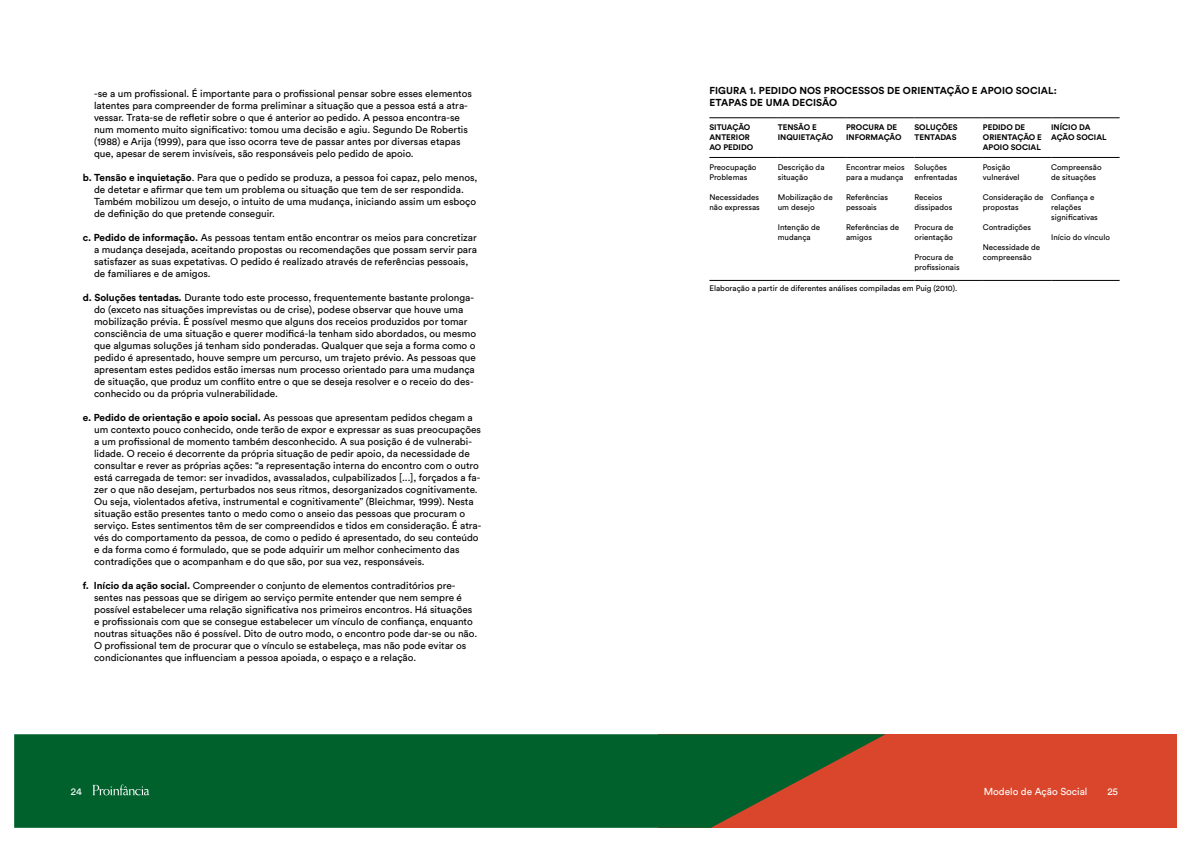
<style>
.page{position:relative;width:1191px;height:842px;background:#fff}
.page>*{position:absolute;margin:0;border:0;box-sizing:border-box;transform-origin:0 0}
.t1{font:10px/12px "Circular Std";color:#000}
.t2{font:700 10px/12px "Circular Std";letter-spacing:.01em;color:#000}
.t3{font:10px "Circular Std";color:#fff}
.t4{font:8px/10px "Circular Std";color:#000}
.t5{font:700 8px/10px "Circular Std";color:#000}
.s1{font-weight:700}
.s2{font-weight:700;font-style:italic}
</style>
<div class="page">
<div style="left:658px;top:734px;width:518px;height:94px;background:#da462b"></div>
<svg style="left:14px;top:734px;width:871px;height:94px;background:#175e2d"></svg>
<svg style="left:93px;top:784px;width:56px;height:11px"></svg>
<hr style="left:709px;top:157px;width:68px;height:1px;background:#000">
<hr style="left:777px;top:157px;width:69px;height:1px;background:#000">
<hr style="left:846px;top:157px;width:68px;height:1px;background:#000">
<hr style="left:914px;top:157px;width:69px;height:1px;background:#000">
<hr style="left:983px;top:157px;width:68px;height:1px;background:#000">
<hr style="left:1051px;top:157px;width:68px;height:1px;background:#000">
<hr style="left:709px;top:118px;width:68px;height:1px;background:#000">
<hr style="left:777px;top:118px;width:69px;height:1px;background:#000">
<hr style="left:846px;top:118px;width:68px;height:1px;background:#000">
<hr style="left:914px;top:118px;width:69px;height:1px;background:#000">
<hr style="left:983px;top:118px;width:68px;height:1px;background:#000">
<hr style="left:1051px;top:118px;width:68px;height:1px;background:#000">
<hr style="left:709px;top:280px;width:68px;height:1px;background:#000">
<hr style="left:777px;top:280px;width:69px;height:1px;background:#000">
<hr style="left:846px;top:280px;width:68px;height:1px;background:#000">
<hr style="left:914px;top:280px;width:69px;height:1px;background:#000">
<hr style="left:983px;top:280px;width:68px;height:1px;background:#000">
<hr style="left:1051px;top:280px;width:68px;height:1px;background:#000">
<p class="t1" style="left:94px;top:87px;width:379px">-se a um profissional. É importante para o profissional pensar sobre esses elementos latentes para compreender de forma preliminar a situação que a pessoa está a atra&shy;vessar. Trata-se de refletir sobre o que é anterior ao pedido. A pessoa encontra-se num momento muito significativo: tomou uma decisão e agiu. Segundo De Robertis (1988) e Arija (1999), para que isso ocorra teve de passar antes por diversas etapas que, apesar de serem invisíveis, são responsáveis pelo pedido de apoio.</p>
<p class="t1" style="left:94px;top:171px;width:385px;text-indent:-11px"><span class="s1">b. Tensão e inquietação</span>. Para que o pedido se produza, a pessoa foi capaz, pelo menos, de detetar e afirmar que tem um problema ou situação que tem de ser respondida.<br>Também mobilizou um desejo, o intuito de uma mudança, iniciando assim um esboço de definição do que pretende conseguir.</p>
<p class="t1" style="left:94px;top:231px;width:384px;text-indent:-11px"><span class="s1">c. Pedido de informação.</span> As pessoas tentam então encontrar os meios para concretizar a mudança desejada, aceitando propostas ou recomendações que possam servir para satisfazer as suas expetativas. O pedido é realizado através de referências pessoais, de familiares e de amigos.</p>
<p class="t1" style="left:94px;top:291px;width:383px;text-indent:-11px"><span class="s1">d. Soluções tentadas</span><span class="s2">.</span> Durante todo este processo, frequentemente bastante prolonga&shy;do (exceto nas situações imprevistas ou de crise), podese observar que houve uma mobilização prévia. É possível mesmo que alguns dos receios produzidos por tomar consciência de uma situação e querer modificá-la tenham sido abordados, ou mesmo que algumas soluções já tenham sido ponderadas. Qualquer que seja a forma como o pedido é apresentado, houve sempre um percurso, um trajeto prévio. As pessoas que apresentam estes pedidos estão imersas num processo orientado para uma mudança de situação, que produz um conflito entre o que se deseja resolver e o receio do des&shy;conhecido ou da própria vulnerabilidade.</p>
<p class="t1" style="left:94px;top:411px;width:389px;text-indent:-11px"><span class="s1">e. Pedido de orientação e apoio social.</span> As pessoas que apresentam pedidos chegam a um contexto pouco conhecido, onde terão de expor e expressar as suas preocupações a um profissional de momento também desconhecido. A sua posição é de vulnerabi&shy;lidade. O receio é decorrente da própria situação de pedir apoio, da necessidade de consultar e rever as próprias ações: “a representação interna do encontro com o outro está carregada de temor: ser invadidos, avassalados, culpabilizados [...], forçados a fa&shy;zer o que não desejam, perturbados nos seus ritmos, desorganizados cognitivamente.<br>Ou seja, violentados afetiva, instrumental e cognitivamente” (Bleichmar, 1999). Nesta situação estão presentes tanto o medo como o anseio das pessoas que procuram o serviço. Estes sentimentos têm de ser compreendidos e tidos em consideração. É atra&shy;vés do comportamento da pessoa, de como o pedido é apresentado, do seu conteúdo e da forma como é formulado, que se pode adquirir um melhor conhecimento das contradições que o acompanham e do que são, por sua vez, responsáveis.</p>
<p class="t1" style="left:94px;top:579px;width:385px;text-indent:-11px"><span class="s1">f. Início da ação social.</span> Compreender o conjunto de elementos contraditórios pre&shy;sentes nas pessoas que se dirigem ao serviço permite entender que nem sempre é possível estabelecer uma relação significativa nos primeiros encontros. Há situações e profissionais com que se consegue estabelecer um vínculo de confiança, enquanto noutras situações não é possível. Dito de outro modo, o encontro pode dar-se ou não.<br>O profissional tem de procurar que o vínculo se estabeleça, mas não pode evitar os condicionantes que influenciam a pessoa apoiada, o espaço e a relação.</p>
<p class="t2" style="left:709px;top:84px;width:349px">FIGURA 1. PEDIDO NOS PROCESSOS DE ORIENTAÇÃO E APOIO SOCIAL:<br>ETAPAS DE UMA DECISÃO</p>
<p class="t5" style="left:709px;top:122px;width:45px">SITUAÇÃO<br>ANTERIOR<br>AO PEDIDO</p>
<p class="t5" style="left:777px;top:122px;width:57px">TENSÃO E<br>INQUIETAÇÃO</p>
<p class="t5" style="left:846px;top:122px;width:57px">PROCURA DE<br>INFORMAÇÃO</p>
<p class="t5" style="left:914px;top:122px;width:45px">SOLUÇÕES<br>TENTADAS</p>
<p class="t5" style="left:983px;top:122px;width:61px">PEDIDO DE<br>ORIENTAÇÃO E<br>APOIO SOCIAL</p>
<p class="t5" style="left:1051px;top:122px;width:57px">INÍCIO DA<br>AÇÃO SOCIAL</p>
<p class="t4" style="left:709px;top:162px;width:49px">Preocupação<br>Problemas</p>
<p class="t4" style="left:709px;top:192px;width:52px">Necessidades não expressas</p>
<p class="t4" style="left:777px;top:162px;width:48px">Descrição da situação</p>
<p class="t4" style="left:777px;top:192px;width:56px">Mobilização de um desejo</p>
<p class="t4" style="left:777px;top:222px;width:44px">Intenção de mudança</p>
<p class="t4" style="left:846px;top:162px;width:60px">Encontrar meios para a mudança</p>
<p class="t4" style="left:846px;top:192px;width:43px">Referências pessoais</p>
<p class="t4" style="left:846px;top:222px;width:54px">Referências de amigos</p>
<p class="t4" style="left:982px;top:162px;width:38px">Posição vulnerável</p>
<p class="t4" style="left:982px;top:192px;width:62px">Consideração de propostas</p>
<p class="t4" style="left:982px;top:222px;width:50px">Contradições</p>
<p class="t4" style="left:982px;top:242px;width:59px">Necessidade de compreensão</p>
<p class="t4" style="left:914px;top:162px;width:44px">Soluções enfrentadas</p>
<p class="t4" style="left:914px;top:192px;width:39px">Receios dissipados</p>
<p class="t4" style="left:914px;top:222px;width:41px">Procura de orientação</p>
<p class="t4" style="left:914px;top:252px;width:47px">Procura de profissionais</p>
<p class="t4" style="left:1051px;top:162px;width:52px">Compreensão de situações</p>
<p class="t4" style="left:1051px;top:192px;width:48px">Confiança e relações significativas</p>
<p class="t4" style="left:1051px;top:232px;width:60px">Início do vínculo</p>
<p class="t4" style="left:709px;top:283px;width:249px">Elaboração a partir de diferentes análises compiladas em Puig (2010).</p>
<p class="t3" style="left:71px;top:785px;width:12px">24</p>
<p class="t3" style="left:983px;top:785px;width:105px">Modelo de Ação Social</p>
<p class="t3" style="left:1107px;top:785px;width:12px">25</p>
</div>
